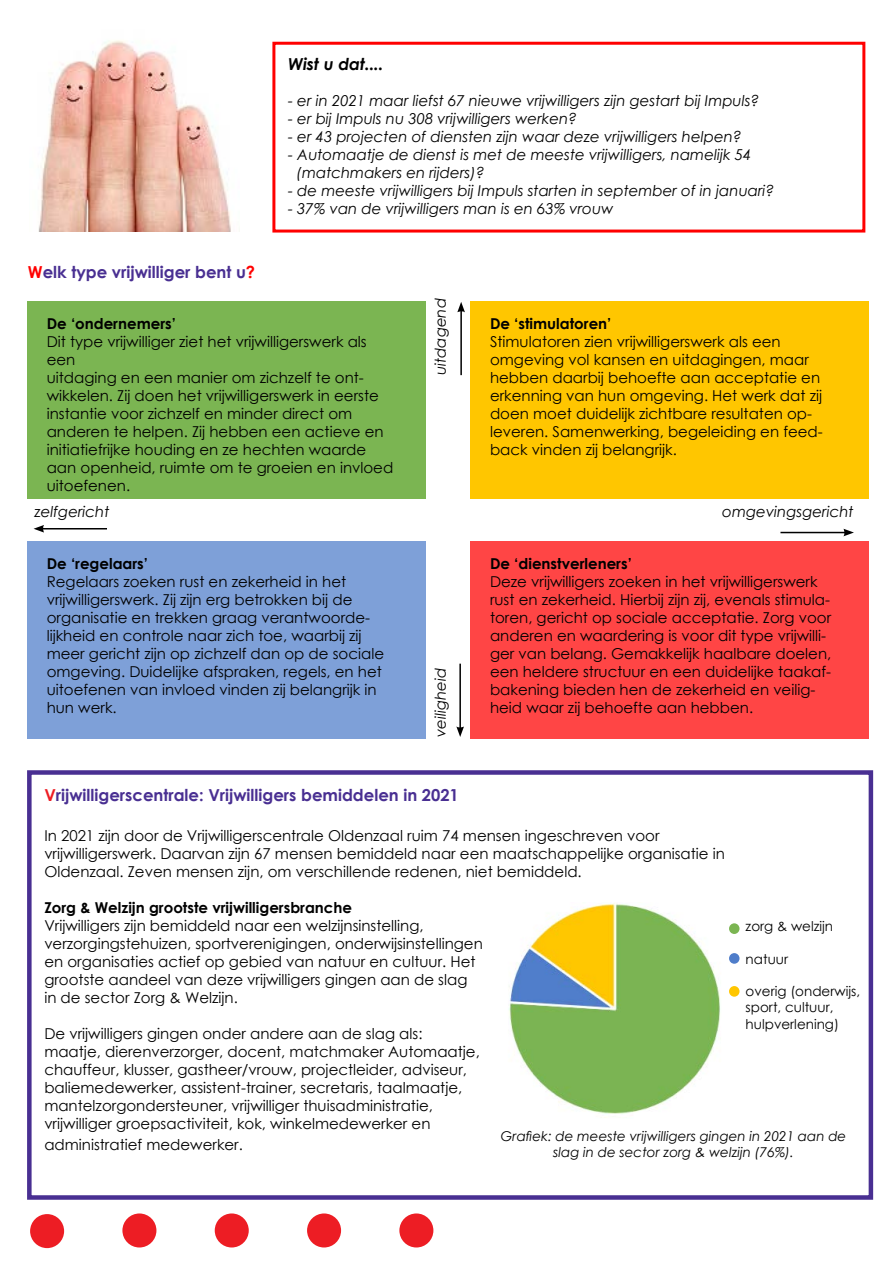
<style>
.page{position:relative;width:893px;height:1263px;background:#fff}
.page>*{position:absolute;margin:0;border:0;box-sizing:border-box;transform-origin:0 0}
.t1{font:700 16.5px "Century Gothic";color:#492f92}
.t2{font:italic 700 16.5px "Century Gothic";color:#000}
.t3{font:15px/18px "Century Gothic";color:#000}
.t4{font:italic 15px/18px "Century Gothic";color:#000}
.t5{font:700 15px "Century Gothic";color:#000}
.t6{font:italic 13.5px/16.2px "Century Gothic";color:#000;text-align:center}
.t7{font:13.5px/16.2px "Century Gothic";color:#000}
.s1{color:#f00}
.s2{color:#ed1d24}
</style>
<div class="page">
<div style="left:399px;top:1213px;width:34px;height:34px;background:#ed1d24;border-radius:50%"></div>
<div style="left:307px;top:1213px;width:34px;height:34px;background:#ed1d24;border-radius:50%"></div>
<div style="left:215px;top:1213px;width:34px;height:34px;background:#ed1d24;border-radius:50%"></div>
<div style="left:122px;top:1213px;width:35px;height:34px;background:#ed1d24;border-radius:50%"></div>
<div style="left:30px;top:1214px;width:34px;height:34px;background:#ed1d24;border-radius:50%"></div>
<div style="left:27px;top:301px;width:398px;height:197px;background:#7bb552"></div>
<div style="left:470px;top:301px;width:398px;height:197px;background:#ffc600"></div>
<div style="left:27px;top:541px;width:398px;height:198px;background:#7ea0d8"></div>
<div style="left:470px;top:541px;width:398px;height:198px;background:#ff4545"></div>
<hr style="left:460px;top:310px;width:2px;height:65px;background:#000">
<svg style="left:457px;top:302px;width:8px;height:10px"></svg>
<hr style="left:780px;top:532px;width:66px;height:1px;background:#000">
<svg style="left:843px;top:529px;width:11px;height:7px"></svg>
<hr style="left:42px;top:528px;width:65px;height:1px;background:#000">
<svg style="left:34px;top:525px;width:10px;height:8px"></svg>
<hr style="left:459px;top:664px;width:2px;height:65px;background:#000">
<svg style="left:456px;top:726px;width:8px;height:11px"></svg>
<div style="left:272px;top:42px;width:593px;height:191px;border:3px solid #f00"></div>
<img style="left:38px;top:40px;width:193px;height:191px">
<div style="left:27px;top:770px;width:846px;height:430px;border:4px solid #492f92"></div>
<img style="left:509px;top:903px;width:211px;height:215px">
<div style="left:729px;top:923px;width:10px;height:11px;background:#7bb552;border-radius:50%"></div>
<div style="left:729px;top:953px;width:10px;height:11px;background:#4f7dca;border-radius:50%"></div>
<div style="left:729px;top:986px;width:10px;height:11px;background:#ffc600;border-radius:50%"></div>
<p class="t2" style="left:288px;top:51px;width:97px">Wist u dat....</p>
<p class="t4" style="left:288px;top:91px;width:473px">- er in 2021 maar liefst 67 nieuwe vrijwilligers zijn gestart bij Impuls?</p>
<p class="t4" style="left:288px;top:109px;width:290px">- er bij Impuls nu 308 vrijwilligers werken?</p>
<p class="t4" style="left:288px;top:127px;width:455px">- er 43 projecten of diensten zijn waar deze vrijwilligers helpen?</p>
<p class="t4" style="left:296px;top:145px;width:456px;text-indent:-8px">- Automaatje de dienst is met de meeste vrijwilligers, namelijk 54 (matchmakers en rijders)?</p>
<p class="t4" style="left:288px;top:181px;width:488px">- de meeste vrijwilligers bij Impuls starten in september of in januari?</p>
<p class="t4" style="left:288px;top:199px;width:327px">- 37% van de vrijwilligers man is en 63% vrouw</p>
<p class="t1" style="left:28px;top:259px;width:229px"><span class="s1">W</span>elk type vrijwilliger bent u<span class="s1">?</span></p>
<p class="t5" style="left:47px;top:312px;width:131px">De ‘ondernemers’</p>
<p class="t3" style="left:47px;top:332px;width:348px">Dit type vrijwilliger ziet het vrijwilligerswerk als een<br>uitdaging en een manier om zichzelf te ont&shy;wikkelen. Zij doen het vrijwilligerswerk in eerste instantie voor zichzelf en minder direct om anderen te helpen. Zij hebben een actieve en initiatiefrijke houding en ze hechten waarde aan openheid, ruimte om te groeien en invloed uitoefenen.</p>
<p class="t4" style="left:431px;top:375px;width:78px;rotate:-90deg">uitdagend</p>
<p class="t5" style="left:490px;top:312px;width:123px">De ‘stimulatoren’</p>
<p class="t3" style="left:490px;top:332px;width:334px">Stimulatoren zien vrijwilligerswerk als een omgeving vol kansen en uitdagingen, maar hebben daarbij behoefte aan acceptatie en erkenning van hun omgeving. Het werk dat zij doen moet duidelijk zichtbare resultaten op&shy;leveren. Samenwerking, begeleiding en feed&shy;back vinden zij belangrijk.</p>
<p class="t4" style="left:34px;top:502px;width:77px">zelfgericht</p>
<p class="t4" style="left:722px;top:502px;width:133px">omgevingsgericht</p>
<p class="t5" style="left:47px;top:552px;width:103px">De ‘regelaars’</p>
<p class="t3" style="left:47px;top:572px;width:339px">Regelaars zoeken rust en zekerheid in het vrijwilligerswerk. Zij zijn erg betrokken bij de organisatie en trekken graag verantwoorde&shy;lijkheid en controle naar zich toe, waarbij zij meer gericht zijn op zichzelf dan op de sociale omgeving. Duidelijke afspraken, regels, en het uitoefenen van invloed vinden zij belangrijk in hun werk.</p>
<p class="t4" style="left:431px;top:737px;width:71px;rotate:-90deg">veiligheid</p>
<p class="t5" style="left:490px;top:552px;width:143px">De ‘dienstverleners’</p>
<p class="t3" style="left:490px;top:572px;width:343px">Deze vrijwilligers zoeken in het vrijwilligerswerk rust en zekerheid. Hierbij zijn zij, evenals stimula&shy;toren, gericht op sociale acceptatie. Zorg voor anderen en waardering is voor dit type vrijwilli&shy;ger van belang. Gemakkelijk haalbare doelen, een heldere structuur en een duidelijke taakaf&shy;bakening bieden hen de zekerheid en veilig&shy;heid waar zij behoefte aan hebben.</p>
<p class="t1" style="left:44px;top:782px;width:416px"><span class="s2">V</span>rijwilligerscentrale: Vrijwilligers bemiddelen in 2021</p>
<p class="t3" style="left:44px;top:826px;width:682px">In 2021 zijn door de Vrijwilligerscentrale Oldenzaal ruim 74 mensen ingeschreven voor vrijwilligerswerk. Daarvan zijn 67 mensen bemiddeld naar een maatschappelijke organisatie in<br>Oldenzaal. Zeven mensen zijn, om verschillende redenen, niet bemiddeld.</p>
<p class="t5" style="left:44px;top:896px;width:309px">Zorg &amp; Welzijn grootste vrijwilligersbranche</p>
<p class="t3" style="left:44px;top:916px;width:440px">Vrijwilligers zijn bemiddeld naar een welzijnsinstelling, verzorgingstehuizen, sportverenigingen, onderwijsinstellingen en organisaties actief op gebied van natuur en cultuur. Het grootste aandeel van deze vrijwilligers gingen aan de slag in de sector Zorg &amp; Welzijn.</p>
<p class="t3" style="left:44px;top:1024px;width:437px">De vrijwilligers gingen onder andere aan de slag als: maatje, dierenverzorger, docent, matchmaker Automaatje, chauffeur, klusser, gastheer/vrouw, projectleider, adviseur, baliemedewerker, assistent-trainer, secretaris, taalmaatje, mantelzorgondersteuner, vrijwilliger thuisadministratie, vrijwilliger groepsactiviteit, kok, winkelmedewerker en</p>
<p class="t3" style="left:44px;top:1135px;width:200px">administratief medewerker.</p>
<p class="t6" style="left:501px;top:1128px;width:347px">Grafiek: de meeste vrijwilligers gingen in 2021 aan de slag in de sector zorg &amp; welzijn (76%).</p>
<p class="t7" style="left:746px;top:918px;width:89px">zorg &amp; welzijn</p>
<p class="t7" style="left:746px;top:950px;width:44px">natuur</p>
<p class="t7" style="left:746px;top:983px;width:116px">overig (onderwijs, sport, cultuur, hulpverlening)</p>
</div>
